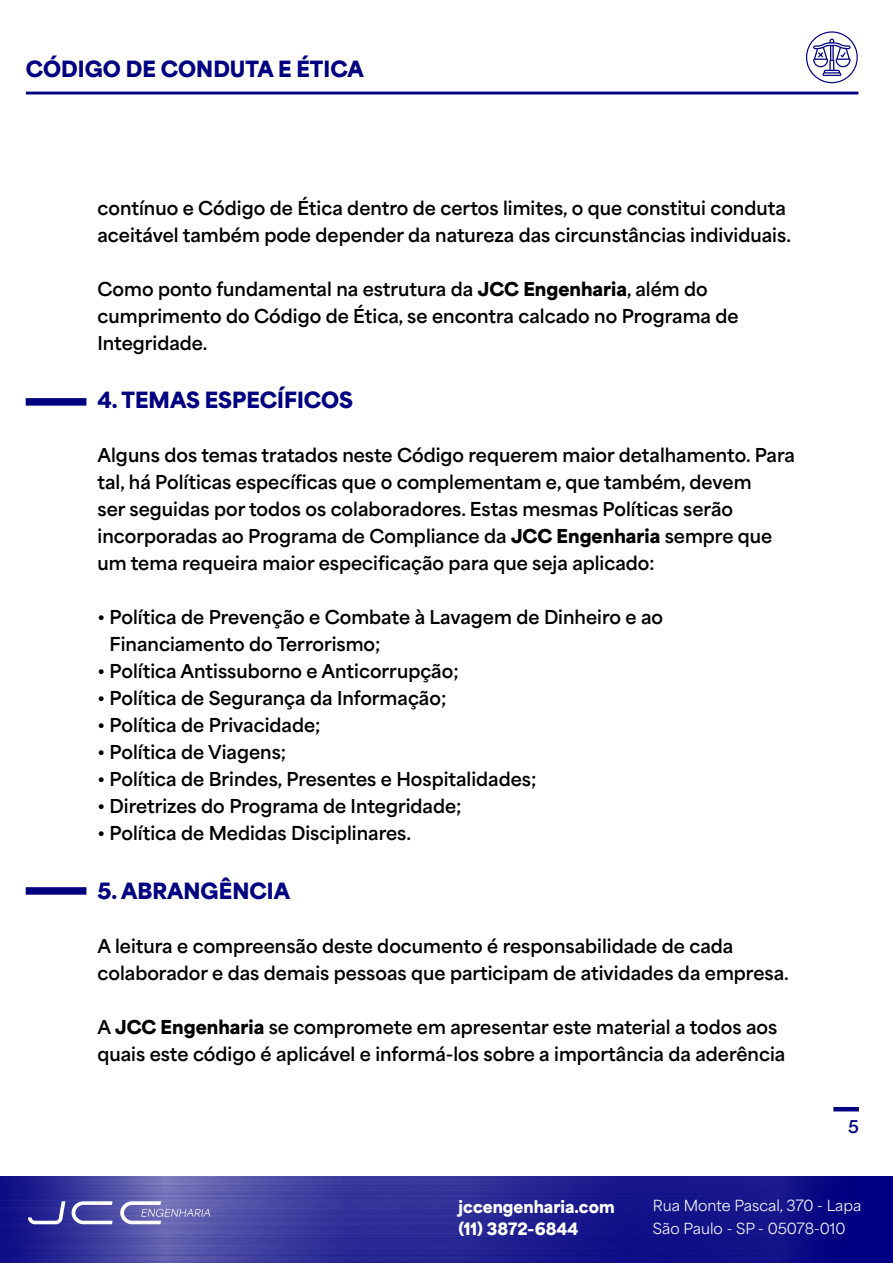
<style>
.page{position:relative;width:893px;height:1263px;background:#fff}
.page>*{position:absolute;margin:0;border:0;box-sizing:border-box;transform-origin:0 0}
.t1{font:900 21px "Area Normal";color:#000081}
.t2{font:700 18px/27px "Area Normal";color:#000}
.t3{font:700 16.5px "Area Normal";color:#000081}
.t4{font:900 16.05px/22.4px "Area Normal";color:#fff}
.t5{font:14.4px/22.4px "Area Normal";color:#fff}
.s1{font-weight:900}
</style>
<div class="page">
<hr style="left:26px;top:92px;width:832px;height:2px;background:#000081">
<img style="left:0;top:1176px;width:893px;height:86px">
<svg style="left:28px;top:1201px;width:37px;height:23px"></svg>
<svg style="left:72px;top:1201px;width:41px;height:23px"></svg>
<svg style="left:120px;top:1201px;width:90px;height:23px;background:#8787c2"></svg>
<div style="left:806px;top:31px;width:52px;height:52px;border:1px solid #000081;border-radius:50%"></div>
<hr style="left:833px;top:1107px;width:26px;height:4px;background:#000081">
<svg style="left:813px;top:39px;width:38px;height:37px"></svg>
<div style="left:26px;top:398px;width:60px;height:8px;background:#000081"></div>
<div style="left:26px;top:887px;width:60px;height:8px;background:#000081"></div>
<p class="t1" style="left:26px;top:50px;width:339px">CÓDIGO DE CONDUTA E ÉTICA</p>
<p class="t2" style="left:98px;top:192px;width:695px">contínuo e Código de Ética dentro de certos limites, o que constitui conduta aceitável também pode depender da natureza das circunstâncias individuais.</p>
<p class="t2" style="left:98px;top:273px;width:643px">Como ponto fundamental na estrutura da <span class="s1">JCC Engenharia</span>, além do cumprimento do Código de Ética, se encontra calcado no Programa de<br>Integridade.</p>
<p class="t1" style="left:98px;top:381px;width:257px">4. TEMAS ESPECÍFICOS</p>
<p class="t2" style="left:98px;top:440px;width:699px">Alguns dos temas tratados neste Código requerem maior detalhamento. Para tal, há Políticas específicas que o complementam e, que também, devem<br>ser seguidas por todos os colaboradores. Estas mesmas Políticas serão incorporadas ao Programa de Compliance da <span class="s1">JCC Engenharia</span> sempre que um tema requeira maior especificação para que seja aplicado:</p>
<p class="t2" style="left:110px;top:602px;width:555px;text-indent:-12px">• Política de Prevenção e Combate à Lavagem de Dinheiro e ao<br>Financiamento do Terrorismo;</p>
<p class="t2" style="left:98px;top:656px;width:363px">• Política Antissuborno e Anticorrupção;</p>
<p class="t2" style="left:98px;top:683px;width:350px">• Política de Segurança da Informação;</p>
<p class="t2" style="left:98px;top:710px;width:225px">• Política de Privacidade;</p>
<p class="t2" style="left:98px;top:737px;width:190px">• Política de Viagens;</p>
<p class="t2" style="left:98px;top:764px;width:440px">• Política de Brindes, Presentes e Hospitalidades;</p>
<p class="t2" style="left:98px;top:791px;width:366px">• Diretrizes do Programa de Integridade;</p>
<p class="t2" style="left:98px;top:818px;width:315px">• Política de Medidas Disciplinares.</p>
<p class="t1" style="left:98px;top:872px;width:194px">5. ABRANGÊNCIA</p>
<p class="t2" style="left:98px;top:930px;width:693px">A leitura e compreensão deste documento é responsabilidade de cada colaborador e das demais pessoas que participam de atividades da empresa.</p>
<p class="t2" style="left:98px;top:1011px;width:689px">A <span class="s1">JCC Engenharia</span> se compromete em apresentar este material a todos aos quais este código é aplicável e informá-los sobre a importância da aderência</p>
<p class="t3" style="left:848px;top:1111px;width:12px">5</p>
<p class="t4" style="left:459px;top:1194px;width:158px">jccengenharia.com (11) 3872-6844</p>
<p class="t5" style="left:653px;top:1193px;width:210px">Rua Monte Pascal, 370 - Lapa<br>São Paulo - SP - 05078-010</p>
</div>
